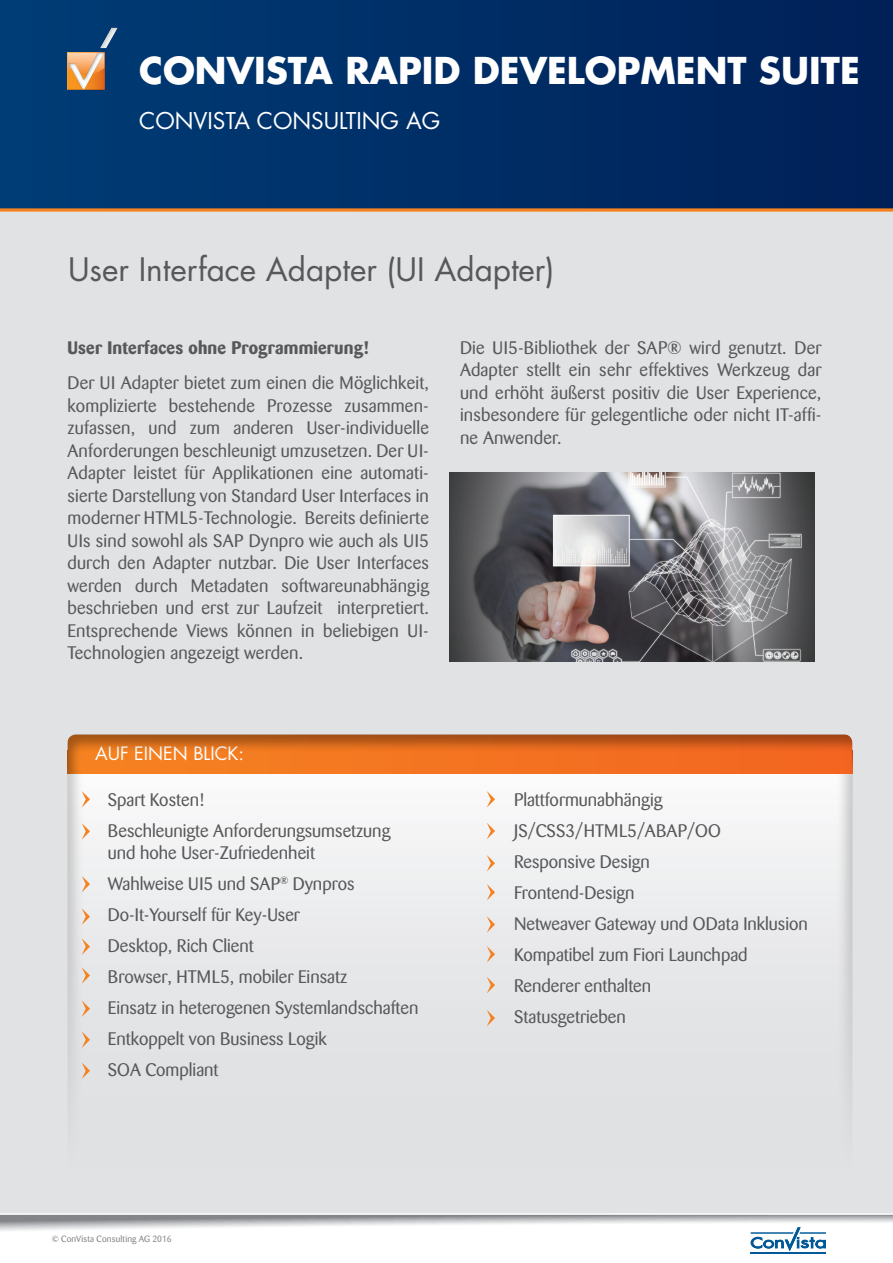
<style>
.page{position:relative;width:893px;height:1263px;background:#fff}
.page>*{position:absolute;margin:0;border:0;box-sizing:border-box;transform-origin:0 0}
.t1{font:700 36px/55.5px "Futura Std";color:#fff}
.t2{font:31.5px "Futura Std";color:#57585a}
.t3{font:22.5px "Futura Std";color:#fff}
.t4{font:18px/22.5px "Barmeno";color:#57585a}
.t5{font:700 18px "Barmeno";letter-spacing:.01em;color:#57585a}
.t6{font:18px "Futura Std";color:#fff}
.t7{font:9px "Barmeno";letter-spacing:.02em;color:#808285}
</style>
<div class="page">
<div style="left:0;top:209px;width:893px;height:1007px;background:#e1e2e4"></div>
<svg style="left:0;top:1213px;width:893px;height:41px"></svg>
<hr style="left:751px;top:1252px;width:75px;height:1px;background:#005999">
<div style="left:62px;top:746px;width:792px;height:444px;background:#231f20;opacity:.24"></div>
<div style="left:64px;top:748px;width:789px;height:27px;background:#231f20;opacity:.39"></div>
<div style="left:64px;top:734px;width:789px;height:39px;background:#231f20;opacity:.39"></div>
<svg style="left:82px;top:791px;width:8px;height:16px"></svg>
<svg style="left:487px;top:791px;width:8px;height:16px"></svg>
<svg style="left:487px;top:823px;width:8px;height:16px"></svg>
<svg style="left:82px;top:823px;width:8px;height:17px"></svg>
<svg style="left:487px;top:855px;width:8px;height:16px"></svg>
<svg style="left:487px;top:884px;width:8px;height:16px"></svg>
<svg style="left:487px;top:916px;width:8px;height:17px"></svg>
<svg style="left:82px;top:876px;width:8px;height:16px"></svg>
<svg style="left:82px;top:908px;width:8px;height:17px"></svg>
<svg style="left:82px;top:938px;width:8px;height:17px"></svg>
<svg style="left:487px;top:946px;width:8px;height:16px"></svg>
<svg style="left:487px;top:977px;width:8px;height:16px"></svg>
<svg style="left:487px;top:1010px;width:8px;height:16px"></svg>
<svg style="left:82px;top:967px;width:8px;height:17px"></svg>
<svg style="left:82px;top:1000px;width:8px;height:17px"></svg>
<svg style="left:82px;top:1031px;width:8px;height:17px"></svg>
<svg style="left:82px;top:1062px;width:8px;height:17px"></svg>
<div style="left:0;top:0;width:893px;height:208px;background:linear-gradient(to right,#003d76,#002057)"></div>
<hr style="left:0;top:208px;width:893px;height:3px;background:#f58220">
<svg style="left:68px;top:28px;width:59px;height:62px"></svg>
<div style="left:97px;top:27px;width:22px;height:23px;background:#231f20;opacity:.19"></div>
<img style="left:450px;top:472px;width:364px;height:190px">
<h1 class="t1" style="left:139px;top:43px;width:571px">GESCHÄFTSKUNDENPROZESSE<br>MIT SAP CRM</h1>
<h1 class="t1" style="left:139px;top:42px;width:722px">CONVISTA RAPID DEVELOPMENT SUITE</h1>
<p class="t3" style="left:139px;top:106px;width:302px">CONVISTA CONSULTING AG</p>
<h2 class="t2" style="left:68px;top:249px;width:488px">User Interface Adapter (UI Adapter)</h2>
<p class="t5" style="left:68px;top:337px;width:303px">User Interfaces ohne Programmierung!</p>
<p class="t4" style="left:68px;top:372px;width:363px;text-align:justify">Der UI Adapter bietet zum einen die Möglichkeit, komplizierte bestehende Prozesse zusammen&shy;zufassen, und zum anderen User-individuelle Anforderungen beschleunigt umzusetzen. Der UI-Adapter leistet für Applikationen eine automati&shy;sierte Darstellung von Standard User Interfaces in moderner HTML5-Technologie. Bereits definierte UIs sind sowohl als SAP Dynpro wie auch als UI5 durch den Adapter nutzbar. Die User Interfaces werden durch Metadaten softwareunabhängig beschrieben und erst zur Laufzeit interpretiert.<br>Entsprechende Views können in beliebigen UI-Technologien angezeigt werden.</p>
<p class="t4" style="left:460px;top:337px;width:363px;text-align:justify">Die UI5-Bibliothek der SAP® wird genutzt. Der Adapter stellt ein sehr effektives Werkzeug dar und erhöht äußerst positiv die User Experience, insbesondere für gelegentliche oder nicht IT-affi&shy;ne Anwender.</p>
<p class="t6" style="left:95px;top:742px;width:150px">Auf einen Blick:</p>
<p class="t4" style="left:108px;top:784px;width:284px;line-height:31px">Spart Kosten!<br>Beschleunigte Anforderungsumsetzung</p>
<p class="t4" style="left:108px;top:837px;width:312px;line-height:31px">und hohe User-Zufriedenheit<br>Wahlweise UI5 und SAP<sup>®</sup> Dynpros<br>Do-It-Yourself für Key-User<br>Desktop, Rich Client<br>Browser, HTML5, mobiler Einsatz<br>Einsatz in heterogenen Systemlandschaften<br>Entkoppelt von Business Logik<br>SOA Compliant</p>
<p class="t4" style="left:514px;top:784px;width:295px;line-height:31px">Plattformunabhängig<br>JS/CSS3/HTML5/ABAP/OO<br>Responsive Design<br>Frontend-Design<br>Netweaver Gateway und OData Inklusion<br>Kompatibel zum Fiori Launchpad<br>Renderer enthalten<br>Statusgetrieben</p>
<p class="t7" style="left:52px;top:1234px;width:121px">© ConVista Consulting AG 2016</p>
</div>
